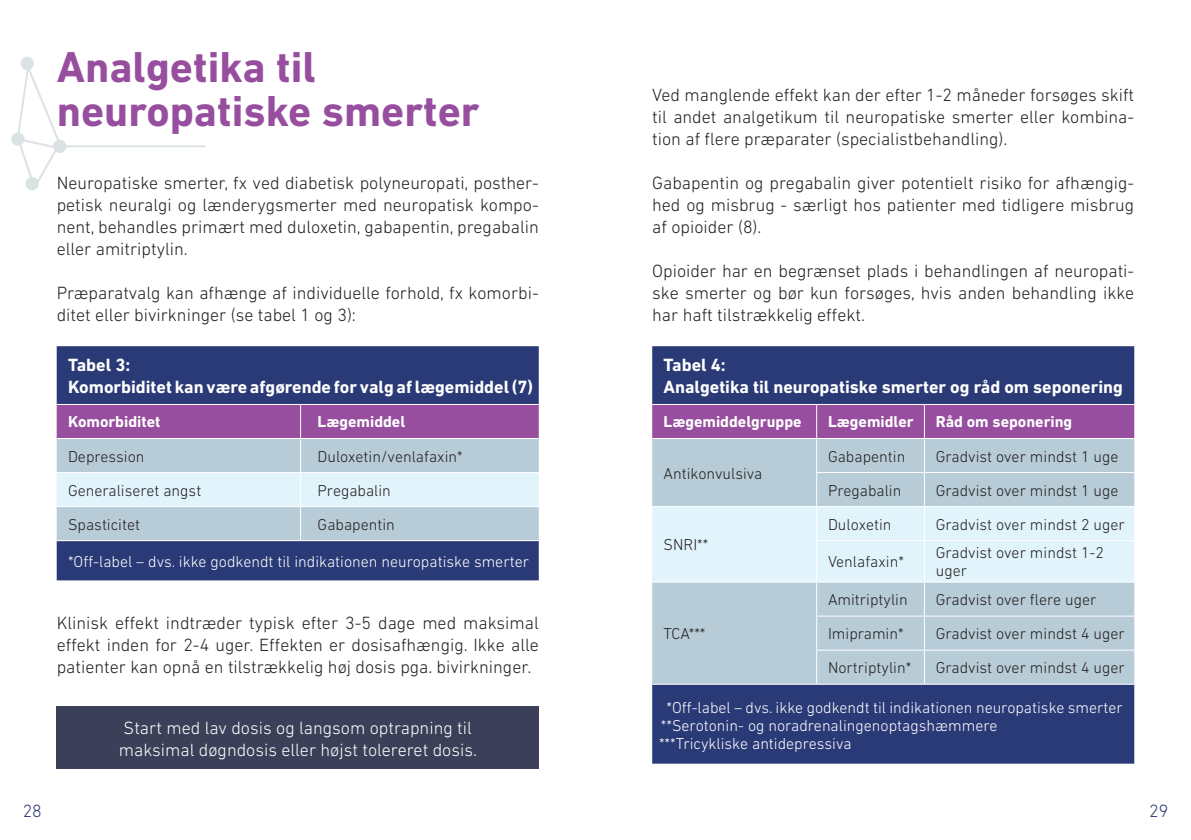
<style>
.page{position:relative;width:1191px;height:840px;background:#fff}
.page>*{position:absolute;margin:0;border:0;box-sizing:border-box;transform-origin:0 0}
.Overskrift_ikke_med{font:700 44px/44px "DIN Next LT Pro";color:#974e9f}
.Brødtekst{font:300 18px/22px "DIN Next LT Pro";color:#231f20;text-align:justify}
.Tabelnavn{font:700 18px "DIN Next LT Pro";color:#fff}
.Citatboks_brødtekst{font:300 18px/22px "DIN Next LT Pro";color:#fff}
.t1{font:300 18px "DIN Next LT Pro";color:#2a3a77}
.Tabel_1_brødtekst{font:300 16px/18px "DIN Next LT Pro";color:#231f20}
.Tabel_1_brødtekst-2{font:300 16px "DIN Next LT Pro";color:#fff}
.Tabel_1_overskrift{font:700 16px "DIN Next LT Pro";color:#fff}
.Tabel_1_overskrift-2{font:300 16px "DIN Next LT Pro";color:#231f20}
</style>
<div class="page">
<div style="left:57px;top:705px;width:482px;height:63px;background:#3b4058"></div>
<div style="left:57px;top:346px;width:482px;height:234px;background:#2a3a77"></div>
<div style="left:57px;top:405px;width:482px;height:33px;background:#974e9f"></div>
<div style="left:57px;top:439px;width:482px;height:101px;background:#b7ccd7"></div>
<div style="left:57px;top:473px;width:482px;height:33px;background:#e1f4fc"></div>
<hr style="left:57px;top:404px;width:243px;height:1px;background:#fff">
<hr style="left:300px;top:404px;width:239px;height:1px;background:#fff">
<hr style="left:300px;top:405px;width:1px;height:33px;background:#fff">
<hr style="left:57px;top:438px;width:243px;height:1px;background:#fff">
<hr style="left:300px;top:438px;width:239px;height:1px;background:#fff">
<hr style="left:300px;top:439px;width:1px;height:33px;background:#fff">
<hr style="left:57px;top:472px;width:243px;height:1px;background:#fff">
<hr style="left:300px;top:472px;width:239px;height:1px;background:#fff">
<hr style="left:300px;top:473px;width:1px;height:33px;background:#fff">
<hr style="left:57px;top:506px;width:243px;height:1px;background:#fff">
<hr style="left:300px;top:506px;width:239px;height:1px;background:#fff">
<hr style="left:300px;top:507px;width:1px;height:33px;background:#fff">
<hr style="left:57px;top:540px;width:243px;height:1px;background:#fff">
<hr style="left:300px;top:540px;width:239px;height:1px;background:#fff">
<div style="left:652px;top:346px;width:482px;height:417px;background:#2a3a77"></div>
<div style="left:652px;top:405px;width:482px;height:33px;background:#974e9f"></div>
<div style="left:652px;top:439px;width:482px;height:244px;background:#b7ccd7"></div>
<div style="left:652px;top:507px;width:482px;height:74px;background:#e1f4fc"></div>
<hr style="left:652px;top:404px;width:164px;height:1px;background:#fff">
<hr style="left:816px;top:404px;width:108px;height:1px;background:#fff">
<hr style="left:816px;top:405px;width:1px;height:33px;background:#fff">
<hr style="left:924px;top:404px;width:210px;height:1px;background:#fff">
<hr style="left:924px;top:405px;width:1px;height:33px;background:#fff">
<hr style="left:652px;top:438px;width:164px;height:1px;background:#fff">
<hr style="left:816px;top:438px;width:108px;height:1px;background:#fff">
<hr style="left:816px;top:439px;width:1px;height:33px;background:#fff">
<hr style="left:924px;top:438px;width:210px;height:1px;background:#fff">
<hr style="left:924px;top:439px;width:1px;height:33px;background:#fff">
<hr style="left:816px;top:472px;width:108px;height:1px;background:#fff">
<hr style="left:816px;top:473px;width:1px;height:33px;background:#fff">
<hr style="left:924px;top:472px;width:210px;height:1px;background:#fff">
<hr style="left:924px;top:473px;width:1px;height:33px;background:#fff">
<hr style="left:652px;top:506px;width:164px;height:1px;background:#fff">
<hr style="left:816px;top:506px;width:108px;height:1px;background:#fff">
<hr style="left:816px;top:507px;width:1px;height:33px;background:#fff">
<hr style="left:924px;top:506px;width:210px;height:1px;background:#fff">
<hr style="left:924px;top:507px;width:1px;height:33px;background:#fff">
<hr style="left:816px;top:540px;width:108px;height:1px;background:#fff">
<hr style="left:816px;top:541px;width:1px;height:40px;background:#fff">
<hr style="left:924px;top:540px;width:210px;height:1px;background:#fff">
<hr style="left:924px;top:541px;width:1px;height:40px;background:#fff">
<hr style="left:652px;top:581px;width:164px;height:1px;background:#fff">
<hr style="left:816px;top:581px;width:108px;height:1px;background:#fff">
<hr style="left:816px;top:582px;width:1px;height:33px;background:#fff">
<hr style="left:924px;top:581px;width:210px;height:1px;background:#fff">
<hr style="left:924px;top:582px;width:1px;height:33px;background:#fff">
<hr style="left:816px;top:615px;width:108px;height:1px;background:#fff">
<hr style="left:816px;top:616px;width:1px;height:33px;background:#fff">
<hr style="left:924px;top:615px;width:210px;height:1px;background:#fff">
<hr style="left:924px;top:616px;width:1px;height:33px;background:#fff">
<hr style="left:816px;top:649px;width:108px;height:1px;background:#fff">
<hr style="left:816px;top:650px;width:1px;height:33px;background:#fff">
<hr style="left:924px;top:649px;width:210px;height:1px;background:#fff">
<hr style="left:924px;top:650px;width:1px;height:33px;background:#fff">
<hr style="left:652px;top:683px;width:164px;height:1px;background:#fff">
<hr style="left:816px;top:683px;width:108px;height:1px;background:#fff">
<hr style="left:924px;top:683px;width:210px;height:1px;background:#fff">
<hr style="left:58px;top:145px;width:148px;height:2px;background:#083e47">
<svg style="left:11px;top:57px;width:56px;height:134px"></svg>
<p class="Overskrift_ikke_med" style="left:57px;top:45px;width:424px">Analgetika til neuropatiske smerter</p>
<p class="Brødtekst" style="left:57px;top:171px;width:483px">Neuropatiske smerter, fx ved diabetisk polyneuropati, posther&shy;petisk neuralgi og lænderygsmerter med neuropatisk kompo&shy;nent, behandles primært med duloxetin, gabapentin, pregabalin eller amitriptylin.</p>
<p class="Brødtekst" style="left:57px;top:281px;width:483px">Præparatvalg kan afhænge af individuelle forhold, fx komorbi&shy;ditet eller bivirkninger (se tabel 1 og 3):</p>
<p class="Tabelnavn" style="left:68px;top:354px;width:64px">Tabel 3:</p>
<p class="Tabelnavn" style="left:68px;top:376px;width:466px">Komorbiditet kan være afgørende for valg af lægemiddel (7)</p>
<p class="Tabel_1_overskrift" style="left:68px;top:412px;width:94px">Komorbiditet</p>
<p class="Tabel_1_overskrift" style="left:317px;top:412px;width:89px">Lægemiddel</p>
<p class="Tabel_1_brødtekst" style="left:68px;top:446px;width:78px">Depression</p>
<p class="Tabel_1_brødtekst" style="left:317px;top:446px;width:147px">Duloxetin/venlafaxin*</p>
<p class="Tabel_1_brødtekst" style="left:68px;top:480px;width:135px">Generaliseret angst</p>
<p class="Tabel_1_brødtekst" style="left:317px;top:480px;width:75px">Pregabalin</p>
<p class="Tabel_1_brødtekst" style="left:68px;top:514px;width:74px">Spasticitet</p>
<p class="Tabel_1_brødtekst" style="left:317px;top:514px;width:79px">Gabapentin</p>
<p class="Tabel_1_brødtekst-2" style="left:68px;top:551px;width:462px">*Off-label – dvs. ikke godkendt til indikationen neuropatiske smerter</p>
<p class="Brødtekst" style="left:57px;top:611px;width:483px">Klinisk effekt indtræder typisk efter 3-5 dage med maksimal effekt inden for 2-4 uger. Effekten er dosisafhængig. Ikke alle patienter kan opnå en tilstrækkelig høj dosis pga. bivirkninger.</p>
<p class="Citatboks_brødtekst" style="left:119px;top:716px;width:359px">Start med lav dosis og langsom optrapning til maksimal døgndosis eller højst tolereret dosis.</p>
<p class="Brødtekst" style="left:652px;top:83px;width:483px">Ved manglende effekt kan der efter 1-2 måneder forsøges skift til andet analgetikum til neuropatiske smerter eller kombina&shy;tion af flere præparater (specialistbehandling).</p>
<p class="Brødtekst" style="left:652px;top:171px;width:483px">Gabapentin og pregabalin giver potentielt risiko for afhængig&shy;hed og misbrug - særligt hos patienter med tidligere misbrug af opioider (8).</p>
<p class="Brødtekst" style="left:652px;top:259px;width:483px">Opioider har en begrænset plads i behandlingen af neuropati&shy;ske smerter og bør kun forsøges, hvis anden behandling ikke har haft tilstrækkelig effekt.</p>
<p class="Tabelnavn" style="left:663px;top:354px;width:64px">Tabel 4:</p>
<p class="Tabelnavn" style="left:663px;top:376px;width:461px">Analgetika til neuropatiske smerter og råd om seponering</p>
<p class="Tabel_1_overskrift" style="left:663px;top:412px;width:140px">Lægemiddelgruppe</p>
<p class="Tabel_1_overskrift" style="left:828px;top:412px;width:87px">Lægemidler</p>
<p class="Tabel_1_overskrift" style="left:935px;top:412px;width:138px">Råd om seponering</p>
<p class="Tabel_1_overskrift-2" style="left:663px;top:463px;width:100px">Antikonvulsiva</p>
<p class="Tabel_1_brødtekst" style="left:828px;top:446px;width:79px">Gabapentin</p>
<p class="Tabel_1_brødtekst" style="left:935px;top:446px;width:184px">Gradvist over mindst 1 uge</p>
<p class="Tabel_1_brødtekst" style="left:828px;top:480px;width:75px">Pregabalin</p>
<p class="Tabel_1_brødtekst" style="left:935px;top:480px;width:184px">Gradvist over mindst 1 uge</p>
<p class="Tabel_1_overskrift-2" style="left:663px;top:535px;width:46px">SNRI**</p>
<p class="Tabel_1_brødtekst" style="left:828px;top:514px;width:65px">Duloxetin</p>
<p class="Tabel_1_brødtekst" style="left:935px;top:514px;width:191px">Gradvist over mindst 2 uger</p>
<p class="Tabel_1_brødtekst" style="left:828px;top:552px;width:77px">Venlafaxin*</p>
<p class="Tabel_1_brødtekst" style="left:935px;top:543px;width:170px">Gradvist over mindst 1-2 uger</p>
<p class="Tabel_1_brødtekst" style="left:828px;top:590px;width:81px">Amitriptylin</p>
<p class="Tabel_1_brødtekst" style="left:935px;top:590px;width:162px">Gradvist over flere uger</p>
<p class="Tabel_1_brødtekst" style="left:828px;top:624px;width:77px">Imipramin*</p>
<p class="Tabel_1_brødtekst" style="left:935px;top:624px;width:191px">Gradvist over mindst 4 uger</p>
<p class="Tabel_1_brødtekst" style="left:828px;top:658px;width:85px">Nortriptylin*</p>
<p class="Tabel_1_brødtekst" style="left:935px;top:658px;width:191px">Gradvist over mindst 4 uger</p>
<p class="Tabel_1_brødtekst-2" style="left:666px;top:698px;width:458px">*Off-label – dvs. ikke godkendt til indikationen neuropatiske smerter</p>
<p class="Tabel_1_brødtekst-2" style="left:661px;top:716px;width:338px">**Serotonin- og noradrenalingenoptagshæmmere</p>
<p class="Tabel_1_brødtekst-2" style="left:659px;top:734px;width:194px">***Tricykliske antidepressiva</p>
<p class="Tabel_1_overskrift-2" style="left:663px;top:624px;width:43px">TCA***</p>
<p class="t1" style="left:23px;top:800px;width:21px">28</p>
<p class="t1" style="left:1149px;top:800px;width:21px">29</p>
</div>
